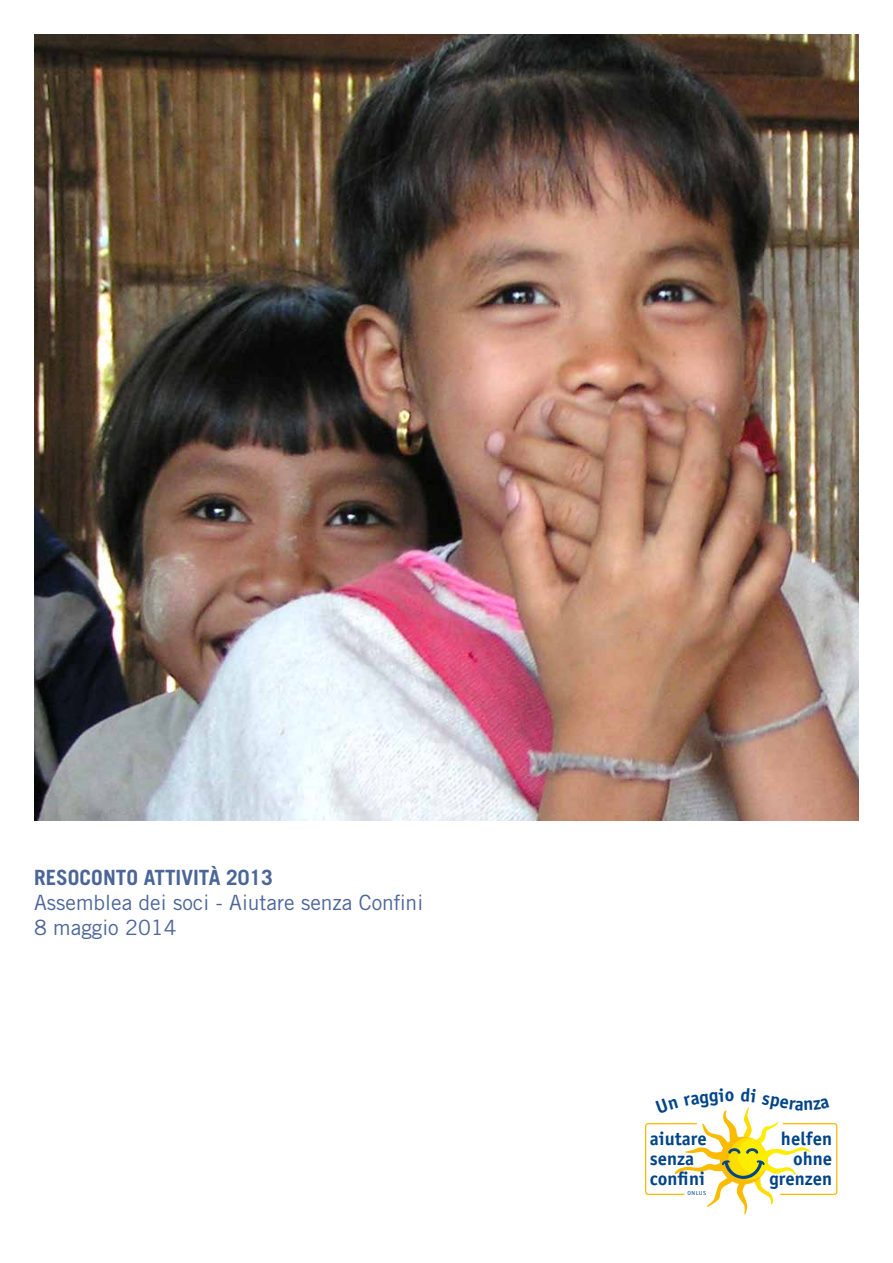
<style>
.page{position:relative;width:893px;height:1263px;background:#fff}
.page>*{position:absolute;margin:0;border:0;box-sizing:border-box;transform-origin:0 0}
.t1{font:21px/25.2px "Trade Gothic LT Std";color:#4b6599}
.t2{font:700 21px "Trade Gothic LT Std";color:#4b6599}
.t3{font:700 18.75px/20px "Officina Sans Std";color:#004489}
.t4{font:5.85px "Officina Sans Std";letter-spacing:.065em;color:#004489;scale:1.1 1}
</style>
<div class="page">
<img style="left:34px;top:34px;width:825px;height:787px">
<svg style="left:645px;top:1107px;width:193px;height:108px"></svg>
<p class="t2" style="left:34px;top:864px;width:240px">RESOCONTO ATTIVITÀ 2013</p>
<p class="t1" style="left:34px;top:890px;width:391px">Assemblea dei soci - Aiutare senza Confini<br>8 maggio 2014</p>
<p class="t3" style="left:650px;top:1129px;width:58px">aiutare senza confini</p>
<p class="t3" style="left:769px;top:1129px;width:64px;text-align:right">helfen ohne grenzen</p>
<p class="t4" style="left:688px;top:1189px;width:18px">ONLUS</p>
</div>
